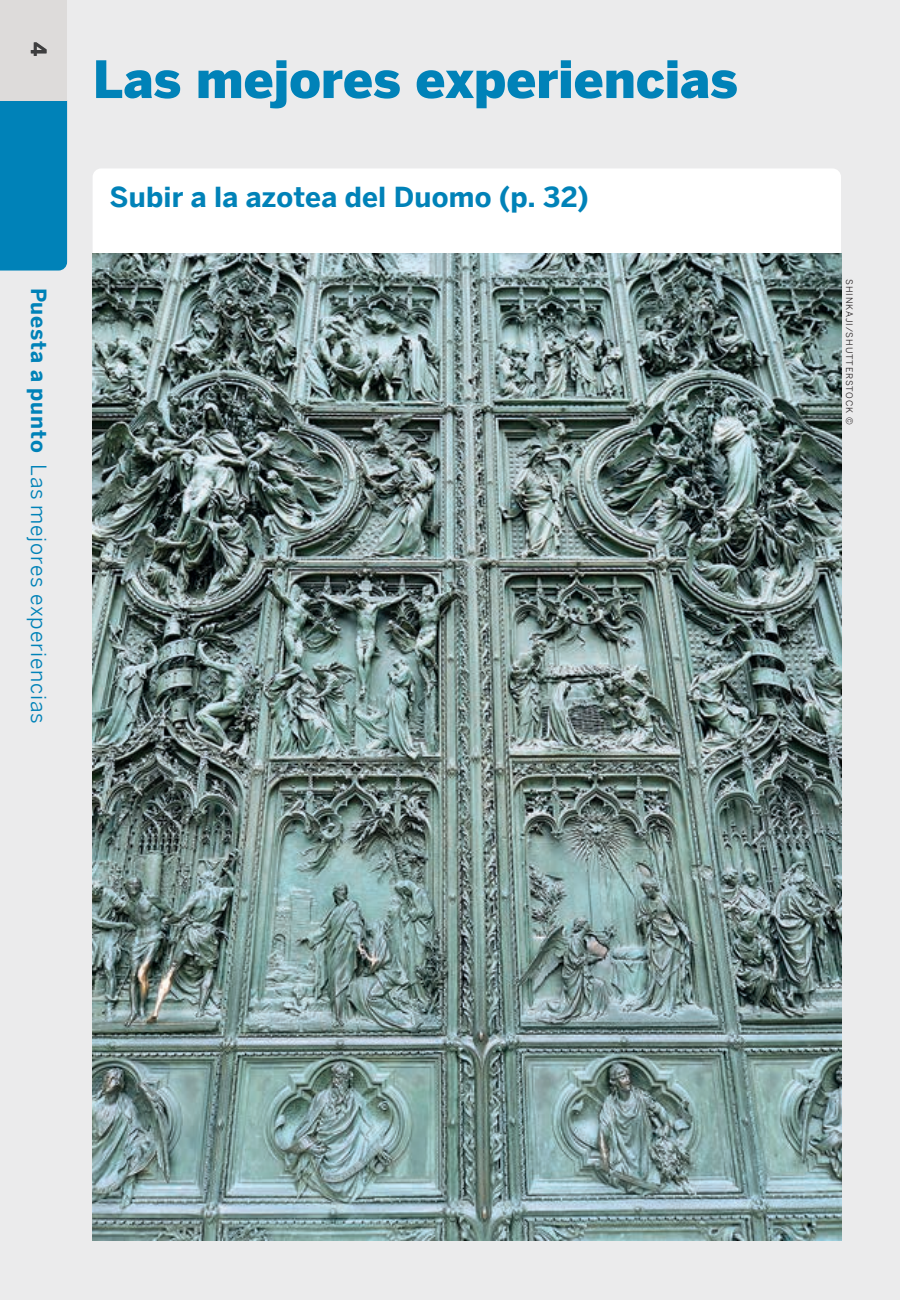
<style>
.page{position:relative;width:900px;height:1300px;background:#ebebec}
.page>*{position:absolute;margin:0;border:0;box-sizing:border-box;transform-origin:0 0}
.Heading_1{font:900 51px "LP Benton Sans";letter-spacing:-.005em;color:#0082b8}
.Heading_3{font:700 27.6px "LP Benton Sans";letter-spacing:.005em;color:#0082b8}
.Runninghead_A{font:21px "LP Benton Sans";letter-spacing:.04em;color:#0082b8}
.Page_Number{font:700 21px "LP Benton Sans";color:#3e3e3f}
.Credit{font:9px "LP Benton Sans";letter-spacing:.1em;color:#231f20}
.s1{font-weight:700}
</style>
<div class="page">
<div style="left:93px;top:168px;width:748px;height:1072px;background:#fff;border-radius:9px"></div>
<img style="left:93px;top:253px;width:748px;height:987px">
<div style="left:0;top:100px;width:67px;height:170px;background:#0082b8"></div>
<div style="left:0;top:0;width:67px;height:100px;background:#dddbda"></div>
<p class="Page_Number" style="left:54px;top:42px;width:16px;rotate:90deg">4</p>
<p class="Runninghead_A" style="left:52px;top:287px;width:438px;rotate:90deg"><span class="s1">Puesta a punto</span> Las mejores experiencias</p>
<p class="Heading_1" style="left:93px;top:41px;width:647px">Las mejores experiencias</p>
<p class="Heading_3" style="left:110px;top:177px;width:480px">Subir a la azotea del Duomo (p. 32)</p>
<p class="Credit" style="left:855px;top:279px;width:147px;rotate:90deg">SHINKAJI/SHUTTERSTOCK ©</p>
</div>
